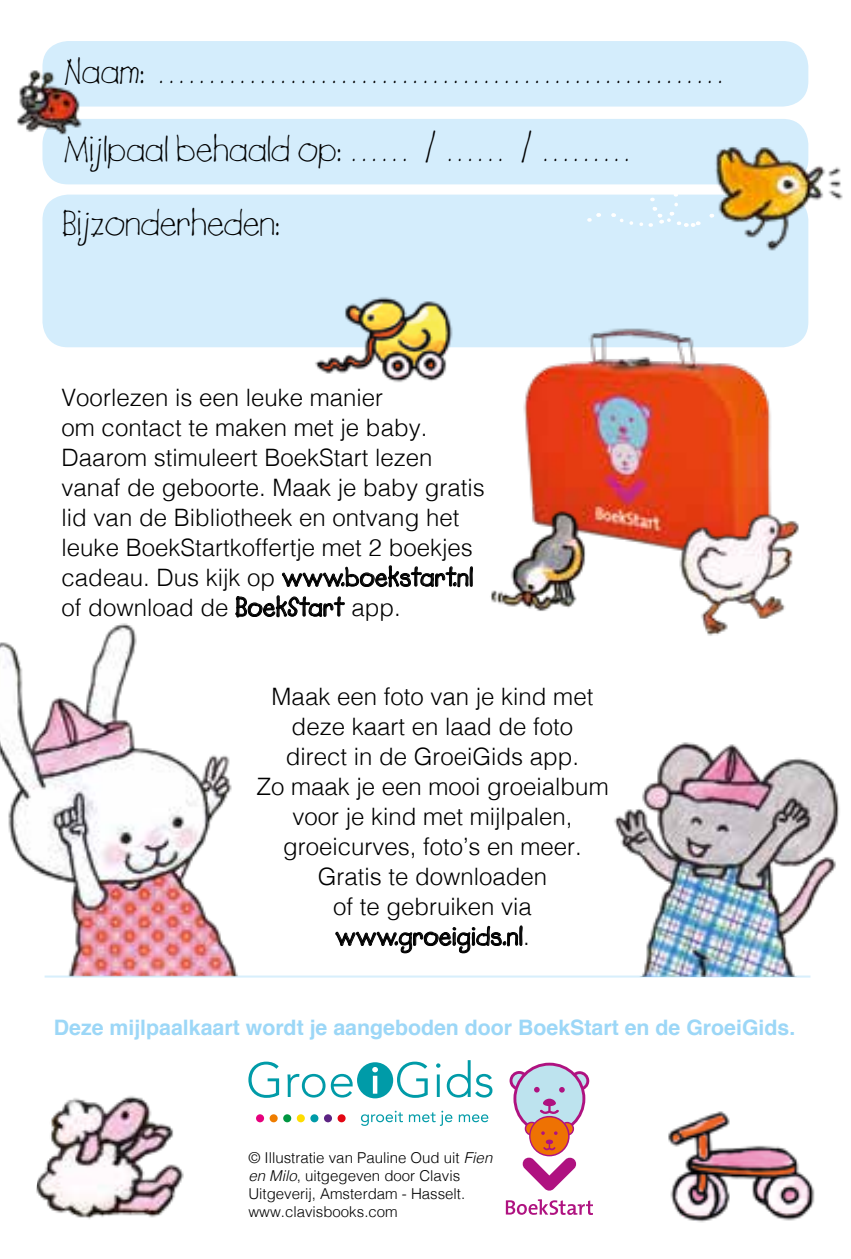
<style>
.page{position:relative;width:851px;height:1259px;background:#fff}
.page>*{position:absolute;margin:0;border:0;box-sizing:border-box;transform-origin:0 0}
.t1{font:36px "Lemonade ICG";color:#000}
.t2{font:27px "Lemonade ICG";color:#000}
.t3{font:700 27px "Lemonade ICG";color:#000}
.t4{font:300 24px/30px "Helvetica";color:#000;text-align:center}
.t5{font:700 21.3px "Helvetica";color:#9cd7f7}
.t6{font:300 15px/18px "Helvetica";color:#000}
.s1{font-size:36px}
.s2{font-size:42px}
.s3{font-family:"Lemonade ICG";font-weight:700;font-size:27px}
.s4{font-family:"Helvetica";font-weight:300;font-size:24px}
.s5{font-style:italic}
</style>
<div class="page">
<img style="left:0;top:623px;width:238px;height:352px">
<img style="left:614px;top:742px;width:226px;height:235px">
<div style="left:42px;top:195px;width:766px;height:152px;background:#d4edfc;border-radius:26px"></div>
<div style="left:42px;top:119px;width:766px;height:65px;background:#d4edfc;border-radius:26px"></div>
<div style="left:42px;top:41px;width:766px;height:66px;background:#d4edfc;border-radius:26px"></div>
<svg style="left:336px;top:925px;width:186px;height:29px"></svg>
<svg style="left:282px;top:565px;width:191px;height:22px"></svg>
<svg style="left:235px;top:595px;width:110px;height:22px"></svg>
<img style="left:462px;top:315px;width:347px;height:259px">
<svg style="left:509px;top:1062px;width:80px;height:129px"></svg>
<svg style="left:505px;top:1199px;width:88px;height:16px"></svg>
<svg style="left:248px;top:1061px;width:31px;height:37px"></svg>
<svg style="left:287px;top:1074px;width:38px;height:23px"></svg>
<hr style="left:437px;top:1074px;width:2px;height:23px;background:#009ba8">
<svg style="left:436px;top:1063px;width:4px;height:4px"></svg>
<svg style="left:446px;top:1060px;width:46px;height:37px"></svg>
<svg style="left:331px;top:1061px;width:96px;height:37px"></svg>
<div style="left:269px;top:1114px;width:8px;height:8px;background:#ef7d00;border-radius:50%"></div>
<div style="left:297px;top:1114px;width:8px;height:8px;background:#fd0;border-radius:50%"></div>
<div style="left:324px;top:1114px;width:8px;height:8px;background:#5c2483;border-radius:50%"></div>
<div style="left:256px;top:1114px;width:8px;height:8px;background:#e6007d;border-radius:50%"></div>
<div style="left:283px;top:1114px;width:8px;height:8px;background:#009641;border-radius:50%"></div>
<div style="left:310px;top:1114px;width:8px;height:8px;background:#009ba8;border-radius:50%"></div>
<div style="left:337px;top:1114px;width:8px;height:8px;background:#e30613;border-radius:50%"></div>
<svg style="left:361px;top:1110px;width:42px;height:16px"></svg>
<svg style="left:409px;top:1110px;width:43px;height:16px"></svg>
<svg style="left:458px;top:1114px;width:30px;height:8px"></svg>
<hr style="left:45px;top:975px;width:765px;height:2px;background:#a1daf8">
<img style="left:17px;top:53px;width:84px;height:105px">
<img style="left:36px;top:1096px;width:148px;height:123px">
<img style="left:315px;top:297px;width:160px;height:97px">
<img style="left:669px;top:488px;width:139px;height:148px">
<img style="left:485px;top:508px;width:102px;height:103px">
<img style="left:668px;top:1111px;width:147px;height:112px">
<img style="left:715px;top:132px;width:128px;height:140px">
<svg style="left:588px;top:184px;width:127px;height:43px"></svg>
<p class="t2" style="left:64px;top:57px;width:659px"><span class="s1">Naam:</span> ........................................................</p>
<p class="t2" style="left:64px;top:135px;width:566px"><span class="s1">Mijlpaal behaald op:</span> ...... <span class="s2">/</span> ...... <span class="s2">/</span> .........</p>
<h1 class="t1" style="left:62px;top:200px;width:219px">Bijzonderheden:</h1>
<p class="t4" style="left:62px;top:380px;width:424px;text-align:left">Voorlezen is een leuke manier<br>om contact te maken met je baby.<br>Daarom stimuleert BoekStart lezen vanaf de geboorte. Maak je baby gratis lid van de Bibliotheek en ontvang het leuke BoekStartkoffertje met 2 boekjes cadeau. Dus kijk op <span class="s3">www.boekstart.nl </span>of download de <span class="s3">BoekStart</span> app.</p>
<p class="t4" style="left:256px;top:679px;width:354px">Maak een foto van je kind met deze kaart en laad de foto<br>direct in de GroeiGids app.<br>Zo maak je een mooi groeialbum voor je kind met mijlpalen, groeicurves, foto’s en meer.<br>Gratis te downloaden<br>of te gebruiken via</p>
<p class="t3" style="left:335px;top:920px;width:196px">www.groeigids.nl<span class="s4">.</span></p>
<p class="t5" style="left:54px;top:1010px;width:742px">Deze mijlpaalkaart wordt je aangeboden door BoekStart en de GroeiGids.</p>
<p class="t6" style="left:248px;top:1147px;width:245px">© Illustratie van Pauline Oud uit <span class="s5">Fien en Milo</span>, uitgegeven door Clavis<br>Uitgeverij, Amsterdam - Hasselt. www.clavisbooks.com</p>
</div>
